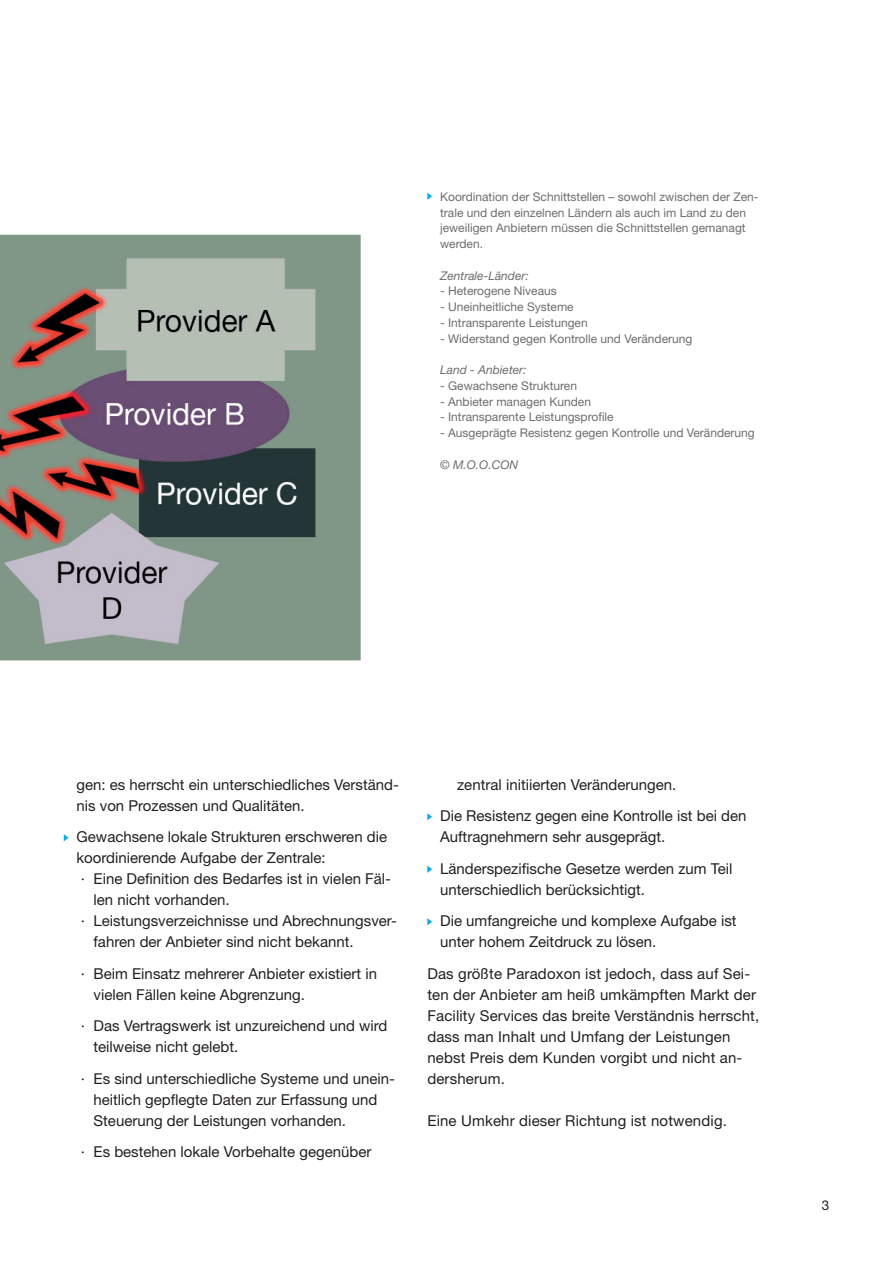
<style>
.page{position:relative;width:893px;height:1263px;background:#fff}
.page>*{position:absolute;margin:0;border:0;box-sizing:border-box;transform-origin:0 0}
.t1{font:15px/21px "Helvetica Neue LT Std";color:#231f20}
.t2{font:13.5px "Helvetica Neue LT Std";color:#231f20}
.t3{font:12px/15.8px "Helvetica Neue LT Std";color:#6c6d70}
.t4{font:italic 12px "Helvetica Neue LT Std";color:#6c6d70}
</style>
<div class="page">
<img style="left:0;top:234px;width:361px;height:427px">
<svg style="left:427px;top:813px;width:5px;height:7px"></svg>
<svg style="left:427px;top:866px;width:5px;height:7px"></svg>
<svg style="left:427px;top:918px;width:5px;height:7px"></svg>
<svg style="left:64px;top:834px;width:5px;height:7px"></svg>
<svg style="left:427px;top:193px;width:5px;height:7px"></svg>
<p class="t3" style="left:440px;top:189px;width:320px">Koordination der Schnittstellen – sowohl zwischen der Zen&shy;trale und den einzelnen Ländern als auch im Land zu den jeweiligen Anbietern müssen die Schnittstellen gemanagt werden.</p>
<p class="t4" style="left:440px;top:268px;width:90px">Zentrale-Länder:</p>
<p class="t3" style="left:440px;top:283px;width:118px">- Heterogene Niveaus</p>
<p class="t3" style="left:440px;top:299px;width:135px">- Uneinheitliche Systeme</p>
<p class="t3" style="left:440px;top:315px;width:149px">- Intransparente Leistungen</p>
<p class="t3" style="left:440px;top:330px;width:254px">- Widerstand gegen Kontrolle und Veränderung</p>
<p class="t4" style="left:440px;top:363px;width:88px">Land - Anbieter:</p>
<p class="t3" style="left:440px;top:378px;width:138px">- Gewachsene Strukturen</p>
<p class="t3" style="left:440px;top:393px;width:152px">- Anbieter managen Kunden</p>
<p class="t3" style="left:440px;top:409px;width:175px">- Intransparente Leistungsprofile</p>
<p class="t3" style="left:440px;top:425px;width:316px">- Ausgeprägte Resistenz gegen Kontrolle und Veränderung</p>
<p class="t4" style="left:440px;top:457px;width:80px">© M.O.O.CON</p>
<p class="t1" style="left:77px;top:774px;width:324px">gen: es herrscht ein unterschiedliches Verständ&shy;nis von Prozessen und Qualitäten.</p>
<p class="t1" style="left:77px;top:826px;width:312px">Gewachsene lokale Strukturen erschweren die</p>
<p class="t1" style="left:77px;top:847px;width:251px">koordinierende Aufgabe der Zentrale:</p>
<p class="t1" style="left:81px;top:868px;width:312px">· Eine Definition des Bedarfes ist in vielen Fäl-</p>
<p class="t1" style="left:94px;top:889px;width:138px">len nicht vorhanden.</p>
<p class="t1" style="left:81px;top:910px;width:318px">· Leistungsverzeichnisse und Abrechnungsver-</p>
<p class="t1" style="left:94px;top:931px;width:262px">fahren der Anbieter sind nicht bekannt.</p>
<p class="t1" style="left:94px;top:963px;width:285px;text-indent:-13px">· Beim Einsatz mehrerer Anbieter existiert in vielen Fällen keine Abgrenzung.</p>
<p class="t1" style="left:94px;top:1015px;width:295px;text-indent:-13px">· Das Vertragswerk ist unzureichend und wird teilweise nicht gelebt.</p>
<p class="t1" style="left:94px;top:1068px;width:303px;text-indent:-13px">· Es sind unterschiedliche Systeme und unein&shy;heitlich gepflegte Daten zur Erfassung und<br>Steuerung der Leistungen vorhanden.</p>
<p class="t1" style="left:81px;top:1141px;width:292px">· Es bestehen lokale Vorbehalte gegenüber</p>
<p class="t1" style="left:440px;top:769px;width:308px;line-height:31.5px;text-indent:17px">zentral initiierten Veränderungen.<br>Die Resistenz gegen eine Kontrolle ist bei den</p>
<p class="t1" style="left:440px;top:821px;width:294px;line-height:31.5px">Auftragnehmern sehr ausgeprägt.<br>Länderspezifische Gesetze werden zum Teil</p>
<p class="t1" style="left:440px;top:874px;width:298px;line-height:31.5px">unterschiedlich berücksichtigt.<br>Die umfangreiche und komplexe Aufgabe ist</p>
<p class="t1" style="left:427px;top:926px;width:324px;line-height:31.5px;text-indent:13px">unter hohem Zeitdruck zu lösen.<br>Das größte Paradoxon ist jedoch, dass auf Sei-</p>
<p class="t1" style="left:427px;top:984px;width:333px">ten der Anbieter am heiß umkämpften Markt der Facility Services das breite Verständnis herrscht, dass man Inhalt und Umfang der Leistungen nebst Preis dem Kunden vorgibt und nicht an&shy;dersherum.</p>
<p class="t1" style="left:427px;top:1110px;width:301px">Eine Umkehr dieser Richtung ist notwendig.</p>
<p class="t2" style="left:822px;top:1197px;width:9px">3</p>
</div>
